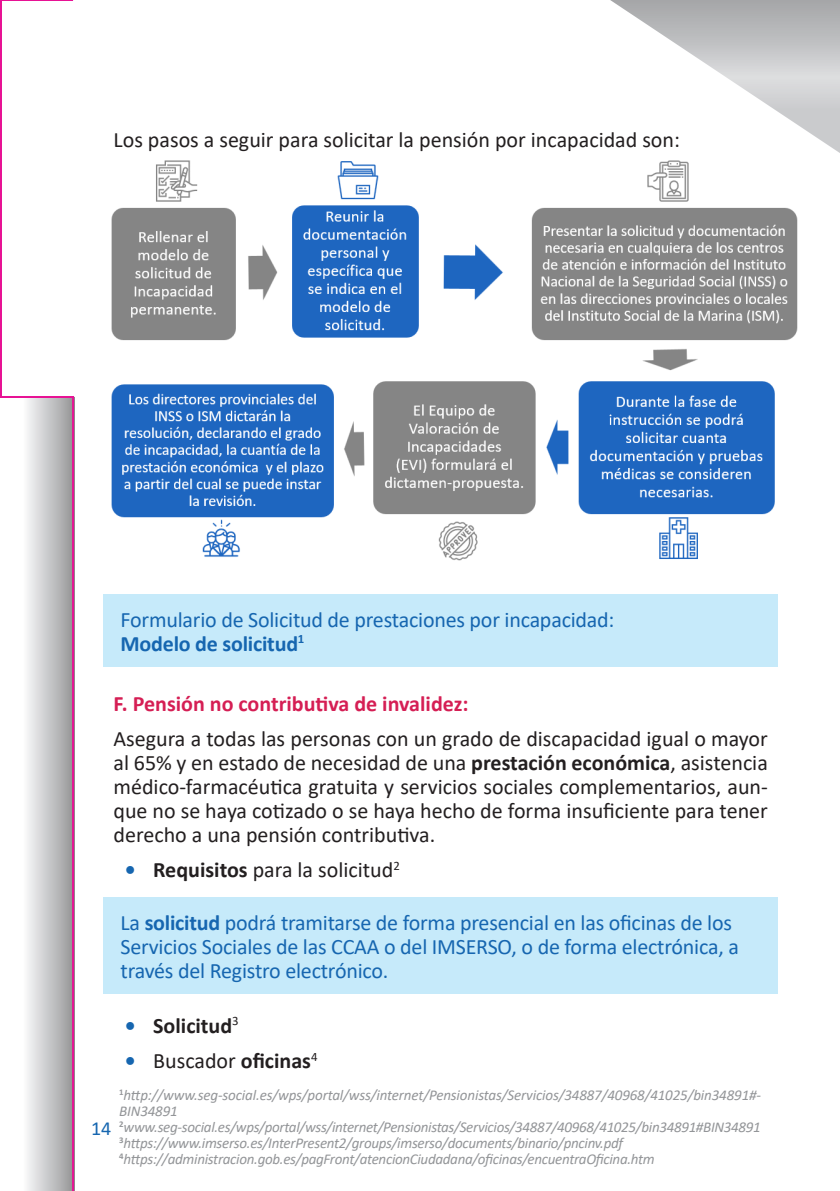
<style>
.page{position:relative;width:840px;height:1191px;background:#fff}
.page>*{position:absolute;margin:0;border:0;box-sizing:border-box;transform-origin:0 0}
.CUERPO_TEXTO{font:22px/24px "Calibri";color:#231f20;text-align:justify}
.DESTACADO_AZUL{font:22px/24px "Calibri";letter-spacing:-.01em;color:#1666b0}
.CUERPO_TEXTO-2{font:700 22px "Calibri";color:#d51e54}
.t1{font:700 22px "Calibri";color:#231f20}
.t2{font:20px "Calibri";color:#1666b0}
.PIE_PAG{font:italic 15px/16px "Calibri";letter-spacing:-.02em;color:#939598}
.s1{font-weight:700}
.s2{font-weight:700;color:#1666b0}
.s3{color:#1666b0}
</style>
<div class="page">
<svg style="left:0;top:0;width:75px;height:1191px"></svg>
<svg style="left:610px;top:0;width:229px;height:152px"></svg>
<div style="left:103px;top:594px;width:674px;height:72px;background:#c6eafa"></div>
<div style="left:103px;top:897px;width:674px;height:97px;background:#c6eafa"></div>
<img style="left:111px;top:160px;width:687px;height:401px">
<p class="CUERPO_TEXTO" style="left:113px;top:127px;width:567px">Los pasos a seguir para solicitar la pensión por incapacidad son:</p>
<p class="DESTACADO_AZUL" style="left:120px;top:607px;width:495px">Formulario de Solicitud de prestaciones por incapacidad:<br><span class="s1">Modelo de solicitud</span><sup>1</sup></p>
<p class="CUERPO_TEXTO-2" style="left:113px;top:687px;width:356px">F. Pensión no contributiva de invalidez:</p>
<p class="CUERPO_TEXTO" style="left:113px;top:726px;width:655px">Asegura a todas las personas con un grado de discapacidad igual o mayor al 65% y en estado de necesidad de una <span class="s1">prestación económica</span>, asistencia médico-farmacéutica gratuita y servicios sociales complementarios, aun&shy;que no se haya cotizado o se haya hecho de forma insuficiente para tener derecho a una pensión contributiva.</p>
<p class="CUERPO_TEXTO" style="left:125px;top:857px;width:276px"><span class="s2">•</span> <span class="s1">Requisitos</span> para la solicitud<sup>2</sup></p>
<p class="DESTACADO_AZUL" style="left:120px;top:910px;width:619px">La <span class="s1">solicitud</span> podrá tramitarse de forma presencial en las oficinas de los<br>Servicios Sociales de las CCAA o del IMSERSO, o de forma electrónica, a través del Registro electrónico.</p>
<h2 class="t2" style="left:91px;top:1114px;width:22px">14</h2>
<p class="t1" style="left:125px;top:1009px;width:115px"><span class="s3">•</span> Solicitud<sup>3</sup></p>
<p class="CUERPO_TEXTO" style="left:125px;top:1048px;width:194px"><span class="s2">•</span> Buscador <span class="s1">oficinas</span><sup>4</sup></p>
<p class="PIE_PAG" style="left:119px;top:1086px;width:643px"><sup>1</sup>http://www.seg-social.es/wps/portal/wss/internet/Pensionistas/Servicios/34887/40968/41025/bin34891#-<br>BIN34891</p>
<p class="PIE_PAG" style="left:119px;top:1118px;width:642px"><sup>2</sup>www.seg-social.es/wps/portal/wss/internet/Pensionistas/Servicios/34887/40968/41025/bin34891#BIN34891</p>
<p class="PIE_PAG" style="left:119px;top:1134px;width:505px"><sup>3</sup>https://www.imserso.es/InterPresent2/groups/imserso/documents/binario/pncinv.pdf</p>
<p class="PIE_PAG" style="left:119px;top:1150px;width:537px"><sup>4</sup>https://administracion.gob.es/pagFront/atencionCiudadana/oficinas/encuentraOficina.htm</p>
</div>
